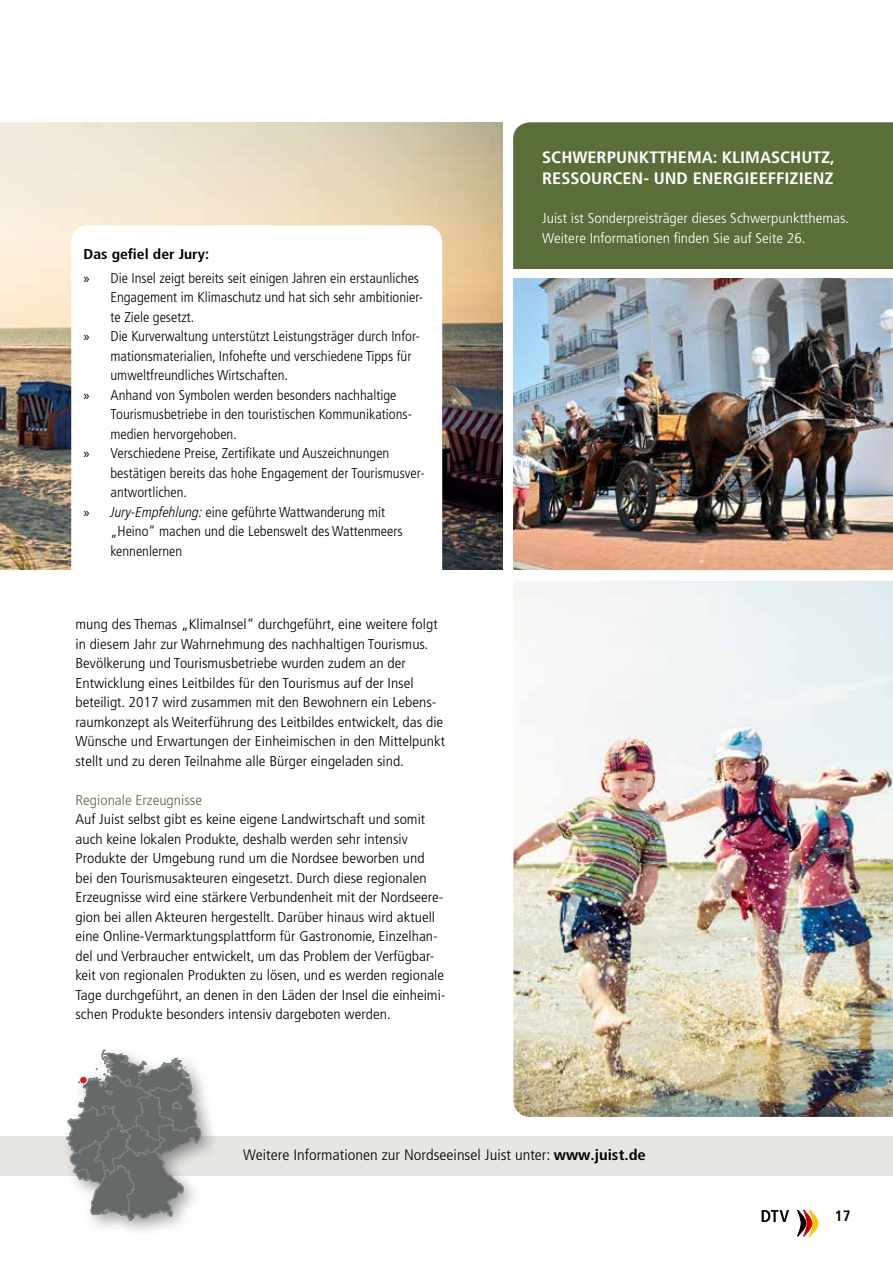
<style>
.page{position:relative;width:893px;height:1263px;background:#fff}
.page>*{position:absolute;margin:0;border:0;box-sizing:border-box;transform-origin:0 0}
.t1{font:700 condensed 16.5px/21px "Frutiger LT Pro";color:#fff;scale:1.1 1}
.t2{font:300 condensed 15px "Frutiger LT Pro";color:#000;scale:1.1 1}
.t3{font:700 condensed 15px "Frutiger LT Pro";color:#000}
.t4{font:300 condensed 14.25px/19.5px "Frutiger LT Pro";color:#000;scale:1.1 1}
.t5{font:300 condensed 14.25px/23.7px "Frutiger LT Pro";color:#000}
.t6{font:300 condensed 14.25px/19.5px "Frutiger LT Pro";color:#fff;scale:1.1 1}
.s1{font-weight:700}
.s2{font-family:"Myriad Pro";font-weight:400;font-stretch:normal}
.s3{font-style:italic}
.s4{color:#596e39}
</style>
<div class="page">
<img style="left:0;top:122px;width:502px;height:448px">
<svg style="left:71px;top:225px;width:371px;height:345px"></svg>
<svg style="left:762px;top:1210px;width:27px;height:12px"></svg>
<svg style="left:797px;top:1210px;width:21px;height:26px"></svg>
<div style="left:0;top:1136px;width:893px;height:39px;background:#e8e6e3"></div>
<div style="left:513px;top:122px;width:380px;height:147px;background:#596e39"></div>
<div style="left:60px;top:1044px;width:160px;height:195px;background:#000;opacity:.4"></div>
<svg style="left:66px;top:1050px;width:135px;height:171px"></svg>
<div style="left:80px;top:1076px;width:7px;height:8px;background:#cb2026;border-radius:50%"></div>
<div style="left:79px;top:1076px;width:9px;height:8px;border:1px solid #fff;border-radius:50%"></div>
<img style="left:513px;top:278px;width:380px;height:292px">
<img style="left:513px;top:581px;width:380px;height:536px">
<p class="t5" style="left:84px;top:242px;width:337px"><span class="s1">Das gefel der Jury:<br></span><span class="s2">»</span> Die Insel zeigt bereits seit einigen Jahren ein erstaunliches</p>
<p class="t5" style="left:111px;top:285px;width:314px">Engagement im Klimaschutz und hat sich sehr ambitionier-</p>
<p class="t5" style="left:110px;top:305px;width:85px">te Ziele gesetzt.</p>
<p class="t5" style="left:83px;top:324px;width:338px"><span class="s2">»</span> Die Kurverwaltung unterstützt Leistungsträger durch Infor-</p>
<p class="t5" style="left:110px;top:344px;width:302px">mationsmaterialien, Infohefte und verschiedene Tipps für</p>
<p class="t5" style="left:110px;top:363px;width:179px">umweltfreundliches Wirtschaften.</p>
<p class="t5" style="left:83px;top:383px;width:314px"><span class="s2">»</span> Anhand von Symbolen werden besonders nachhaltige</p>
<p class="t5" style="left:110px;top:402px;width:303px">Tourismusbetriebe in den touristischen Kommunikations-</p>
<p class="t5" style="left:110px;top:422px;width:128px">medien hervorgehoben.</p>
<p class="t5" style="left:83px;top:441px;width:307px"><span class="s2">»</span> Verschiedene Preise, Zertifkate und Auszeichnungen</p>
<p class="t5" style="left:110px;top:461px;width:316px">bestätigen bereits das hohe Engagement der Tourismusver-</p>
<p class="t5" style="left:110px;top:480px;width:78px">antwortlichen.</p>
<p class="t5" style="left:83px;top:500px;width:303px"><span class="s2">»</span> <span class="s3">Jury-Empfehlung:</span> eine geführte Wattwanderung mit</p>
<p class="t5" style="left:110px;top:519px;width:294px">„Heino“ machen und die Lebenswelt des Wattenmeers</p>
<p class="t5" style="left:110px;top:539px;width:73px">kennenlernen</p>
<p class="t4" style="left:75px;top:615px;width:337px">mung des Themas „KlimaInsel“ durchgeführt, eine weitere folgt in diesem Jahr zur Wahrnehmung des nachhaltigen Tourismus.<br>Bevölkerung und Tourismusbetriebe wurden zudem an der Entwicklung eines Leitbildes für den Tourismus auf der Insel beteiligt. 2017 wird zusammen mit den Bewohnern ein Lebens&shy;raumkonzept als Weiterführung des Leitbildes entwickelt, das die Wünsche und Erwartungen der Einheimischen in den Mittelpunkt stellt und zu deren Teilnahme alle Bürger eingeladen sind.</p>
<p class="t4" style="left:75px;top:790px;width:338px"><span class="s4">Regionale Erzeugnisse<br></span>Auf Juist selbst gibt es keine eigene Landwirtschaft und somit auch keine lokalen Produkte, deshalb werden sehr intensiv Produkte der Umgebung rund um die Nordsee beworben und<br>bei den Tourismusakteuren eingesetzt. Durch diese regionalen Erzeugnisse wird eine stärkere Verbundenheit mit der Nordseere&shy;gion bei allen Akteuren hergestellt. Darüber hinaus wird aktuell eine Online-Vermarktungsplattform für Gastronomie, Einzelhan&shy;del und Verbraucher entwickelt, um das Problem der Verfügbar&shy;keit von regionalen Produkten zu lösen, und es werden regionale Tage durchgeführt, an denen in den Läden der Insel die einheimi&shy;schen Produkte besonders intensiv dargeboten werden.</p>
<p class="t1" style="left:542px;top:147px;width:268px">SCHWERPUNKTTHEMA: KLIMASCHUTZ,<br>RESSOURCEN- UND ENERGIEEFFIZIENZ</p>
<p class="t6" style="left:542px;top:209px;width:280px">Juist ist Sonderpreisträger dieses Schwerpunktthemas.<br>Weitere Informationen fnden Sie auf Seite 26.</p>
<p class="t2" style="left:243px;top:1146px;width:367px">Weitere Informationen zur Nordseeinsel Juist unter: <span class="s1">www.juist.de</span></p>
<p class="t3" style="left:835px;top:1207px;width:17px">17</p>
</div>
